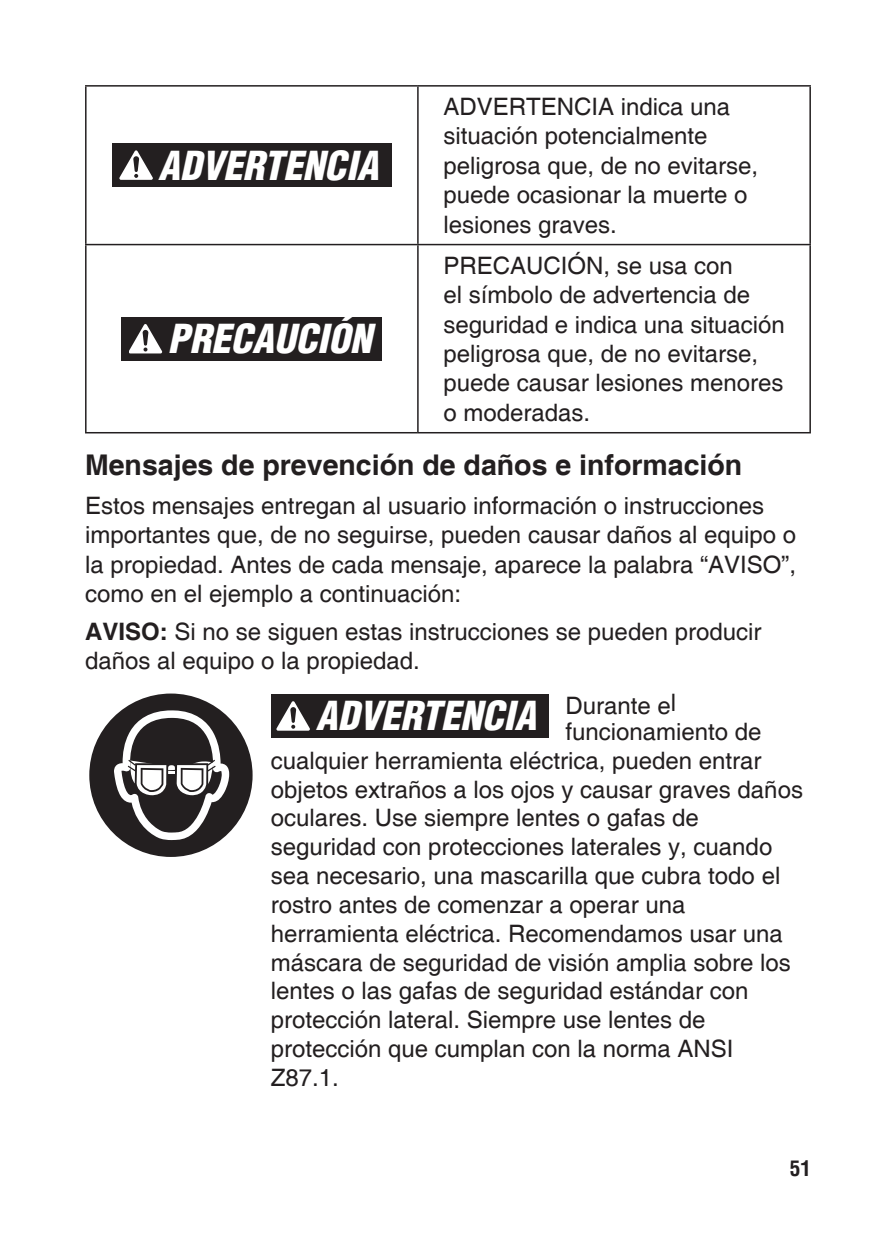
<style>
.page{position:relative;width:893px;height:1234px;background:#fff}
.page>*{position:absolute;margin:0;border:0;box-sizing:border-box;transform-origin:0 0}
.t1{font:italic 900 condensed 39px "Helvetica";color:#fff}
.t2{font:700 28.5px "Helvetica";color:#231f20}
.t3{font:24px/28.8px "Helvetica";color:#231f20}
.t4{font:700 condensed 21px "Helvetica";color:#231f20}
.s1{font-weight:700}
</style>
<div class="page">
<hr style="left:85px;top:85px;width:333px;height:2px;background:#231f20">
<hr style="left:85px;top:87px;width:2px;height:157px;background:#231f20">
<hr style="left:418px;top:85px;width:393px;height:2px;background:#231f20">
<hr style="left:417px;top:87px;width:2px;height:157px;background:#231f20">
<hr style="left:809px;top:87px;width:2px;height:157px;background:#231f20">
<hr style="left:85px;top:244px;width:333px;height:1px;background:#231f20">
<hr style="left:85px;top:245px;width:2px;height:187px;background:#231f20">
<hr style="left:418px;top:244px;width:393px;height:1px;background:#231f20">
<hr style="left:417px;top:245px;width:2px;height:187px;background:#231f20">
<hr style="left:809px;top:245px;width:2px;height:187px;background:#231f20">
<hr style="left:85px;top:432px;width:333px;height:1px;background:#231f20">
<hr style="left:418px;top:432px;width:393px;height:1px;background:#231f20">
<div style="left:112px;top:143px;width:279px;height:44px;background:#231f20"></div>
<svg style="left:119px;top:150px;width:34px;height:30px"></svg>
<div style="left:122px;top:317px;width:260px;height:43px;background:#231f20"></div>
<svg style="left:129px;top:324px;width:33px;height:29px"></svg>
<div style="left:89px;top:693px;width:164px;height:163px;background:#231f20;border-radius:50%"></div>
<svg style="left:114px;top:710px;width:115px;height:129px"></svg>
<div style="left:271px;top:693px;width:277px;height:44px;background:#231f20"></div>
<svg style="left:276px;top:701px;width:34px;height:29px"></svg>
<h1 class="t1" style="left:158px;top:140px;width:222px">ADVERTENCIA</h1>
<p class="t3" style="left:443px;top:93px;width:316px">ADVERTENCIA indica una situación potencialmente peligrosa que, de no evitarse, puede ocasionar la muerte o lesiones graves.</p>
<p class="t3" style="left:443px;top:251px;width:343px">PRECAUCIÓN, se usa con<br>el símbolo de advertencia de seguridad e indica una situación peligrosa que, de no evitarse, puede causar lesiones menores o moderadas.</p>
<p class="t2" style="left:85px;top:447px;width:659px">Mensajes de prevención de daños e información</p>
<p class="t3" style="left:85px;top:491px;width:713px">Estos mensajes entregan al usuario información o instrucciones importantes que, de no seguirse, pueden causar daños al equipo o la propiedad. Antes de cada mensaje, aparece la palabra “AVISO”, como en el ejemplo a continuación:</p>
<p class="t3" style="left:85px;top:618px;width:678px"><span class="s1">AVISO:</span> Si no se siguen estas instrucciones se pueden producir daños al equipo o la propiedad.</p>
<h1 class="t1" style="left:316px;top:691px;width:362px">ADVERTENCIA <sup>Durante</sup> <sup>el</sup></h1>
<h1 class="t1" style="left:168px;top:314px;width:205px">PRECAUCIÓN</h1>
<p class="t3" style="left:271px;top:717px;width:534px;text-indent:295px">funcionamiento de cualquier herramienta eléctrica, pueden entrar objetos extraños a los ojos y causar graves daños oculares. Use siempre lentes o gafas de seguridad con protecciones laterales y, cuando sea necesario, una mascarilla que cubra todo el rostro antes de comenzar a operar una herramienta eléctrica. Recomendamos usar una máscara de seguridad de visión amplia sobre los lentes o las gafas de seguridad estándar con protección lateral. Siempre use lentes de protección que cumplan con la norma ANSI Z87.1.</p>
<p class="t4" style="left:790px;top:1153px;width:22px">51</p>
</div>
